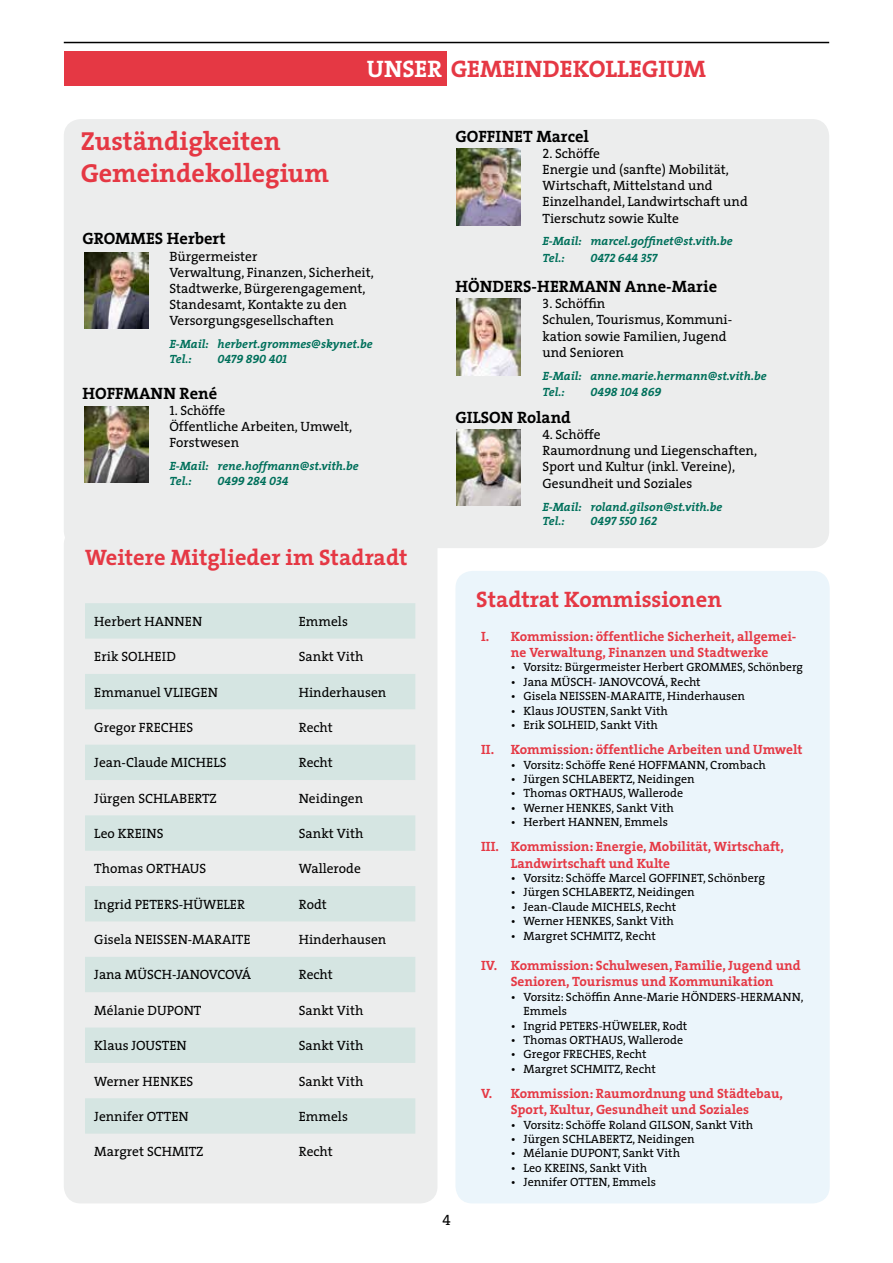
<style>
.page{position:relative;width:893px;height:1263px;background:#fff}
.page>*{position:absolute;margin:0;border:0;box-sizing:border-box;transform-origin:0 0}
.t1{font:700 26.25px/31.5px "The Serif";color:#e53844}
.t2{font:700 24px "The Serif";color:#e53844}
.t3{font:700 22.5px "The Serif";color:#e53844}
.t4{font:700 16.5px "The Serif";color:#000}
.t5{font:15px "The Serif Caps";color:#000}
.t6{font:13.5px/16.2px "The Serif";color:#000}
.t7{font:700 13.5px/16.2px "The Serif";color:#e53844;text-align:center}
.t8{font:12px/14.4px "The Serif";color:#000}
.t9{font:italic 700 12px/14.4px "The Serif";color:#00705b}
.t10{font:italic 12px "The Serif Bold Caps";color:#00705b}
.s1{font-family:"The Serif Bold Caps";font-weight:400;color:#fff}
.s2{font-family:"The Serif Caps"}
</style>
<div class="page">
<hr style="left:64px;top:42px;width:765px;height:1px;background:#000">
<div style="left:64px;top:528px;width:373px;height:675px;background:#eceded;border-radius:17px"></div>
<div style="left:64px;top:51px;width:382px;height:34px;background:#e53844"></div>
<div style="left:455px;top:571px;width:375px;height:632px;background:#ebf5fb;border-radius:17px"></div>
<div style="left:64px;top:119px;width:765px;height:429px;background:#eceded;border-radius:17px"></div>
<img style="left:85px;top:252px;width:63px;height:77px">
<img style="left:85px;top:406px;width:63px;height:76px">
<img style="left:457px;top:149px;width:63px;height:76px">
<img style="left:457px;top:299px;width:63px;height:76px">
<img style="left:457px;top:429px;width:63px;height:77px">
<svg style="left:85px;top:603px;width:330px;height:530px;fill:#d5e5e2"></svg>
<h2 class="t2" style="left:367px;top:49px;width:341px"><span class="s1">UNSER</span> GEMEINDEKOLLEGIUM</h2>
<h1 class="t1" style="left:81px;top:125px;width:250px">Zuständigkeiten<br>Gemeindekollegium</h1>
<p class="t4" style="left:82px;top:225px;width:145px">GROMMES Herbert</p>
<p class="t6" style="left:169px;top:248px;width:206px">Bürgermeister<br>Verwaltung, Finanzen, Sicherheit,<br>Stadtwerke, Bürgerengagement,<br>Standesamt, Kontakte zu den -<br>Versorgungsgesellschaften</p>
<p class="t9" style="left:169px;top:337px;width:205px">E-Mail: herbert.grommes@skynet.be<br>Tel.:</p>
<p class="t10" style="left:217px;top:349px;width:71px">0479 890 401</p>
<p class="t4" style="left:82px;top:379px;width:70px">HOFFMANN</p>
<p class="t4" style="left:180px;top:379px;width:39px">René</p>
<p class="t6" style="left:169px;top:402px;width:184px"><span class="s2">1</span>. Schöffe<br>Öffentliche Arbeiten, Umwelt,<br>Forstwesen</p>
<p class="t9" style="left:169px;top:459px;width:191px">E-Mail: rene.hoffmann@st.vith.be<br>Tel.:</p>
<p class="t10" style="left:217px;top:471px;width:73px">0499 284 034</p>
<h3 class="t3" style="left:85px;top:538px;width:324px">Weitere Mitglieder im Stadradt</h3>
<p class="t6" style="left:94px;top:613px;width:109px">Herbert HANNEN</p>
<p class="t6" style="left:299px;top:613px;width:51px">Emmels</p>
<p class="t6" style="left:94px;top:648px;width:83px">Erik SOLHEID</p>
<p class="t6" style="left:299px;top:648px;width:66px">Sankt Vith</p>
<p class="t6" style="left:94px;top:683px;width:125px">Emmanuel VLIEGEN</p>
<p class="t6" style="left:299px;top:683px;width:89px">Hinderhausen</p>
<p class="t6" style="left:94px;top:719px;width:100px">Gregor FRECHES</p>
<p class="t6" style="left:299px;top:719px;width:36px">Recht</p>
<p class="t6" style="left:94px;top:754px;width:134px">Jean-Claude MICHELS</p>
<p class="t6" style="left:299px;top:754px;width:36px">Recht</p>
<p class="t6" style="left:94px;top:789px;width:124px">Jürgen SCHLABERTZ</p>
<p class="t6" style="left:299px;top:789px;width:66px">Neidingen</p>
<p class="t6" style="left:94px;top:825px;width:71px">Leo KREINS</p>
<p class="t6" style="left:299px;top:825px;width:66px">Sankt Vith</p>
<p class="t6" style="left:94px;top:860px;width:114px">Thomas ORTHAUS</p>
<p class="t6" style="left:299px;top:860px;width:64px">Wallerode</p>
<p class="t6" style="left:94px;top:896px;width:152px">Ingrid PETERS-HÜWELER</p>
<p class="t6" style="left:299px;top:896px;width:29px">Rodt</p>
<p class="t6" style="left:94px;top:931px;width:158px">Gisela NEISSEN-MARAITE</p>
<p class="t6" style="left:299px;top:931px;width:89px">Hinderhausen</p>
<p class="t6" style="left:94px;top:966px;width:158px">Jana MÜSCH-JANOVCOVÁ</p>
<p class="t6" style="left:299px;top:966px;width:36px">Recht</p>
<p class="t6" style="left:94px;top:1002px;width:109px">Mélanie DUPONT</p>
<p class="t6" style="left:299px;top:1002px;width:66px">Sankt Vith</p>
<p class="t6" style="left:94px;top:1037px;width:94px">Klaus JOUSTEN</p>
<p class="t6" style="left:299px;top:1037px;width:66px">Sankt Vith</p>
<p class="t6" style="left:94px;top:1072px;width:101px">Werner HENKES</p>
<p class="t6" style="left:299px;top:1072px;width:66px">Sankt Vith</p>
<p class="t6" style="left:94px;top:1108px;width:96px">Jennifer OTTEN</p>
<p class="t6" style="left:299px;top:1108px;width:51px">Emmels</p>
<p class="t6" style="left:94px;top:1143px;width:111px">Margret SCHMITZ</p>
<p class="t6" style="left:299px;top:1143px;width:36px">Recht</p>
<p class="t4" style="left:455px;top:122px;width:135px">GOFFINET Marcel</p>
<p class="t6" style="left:542px;top:145px;width:207px"><span class="s2">2</span>. Schöffe<br>Energie und (sanfte) Mobilität,<br>Wirtschaft, Mittelstand und<br>Einzelhandel, Landwirtschaft und<br>Tierschutz sowie Kulte</p>
<p class="t9" style="left:542px;top:233px;width:192px;line-height:16.2px">E-Mail: marcel.goffinet@st.vith.be<br>Tel.:</p>
<p class="t10" style="left:590px;top:248px;width:68px">0472 644 357</p>
<p class="t4" style="left:455px;top:273px;width:143px">HÖNDERS-HERMANN</p>
<p class="t4" style="left:625px;top:273px;width:94px">Anne-Marie</p>
<p class="t6" style="left:542px;top:295px;width:200px"><span class="s2">3</span>. Schöffin<br>Schulen, Tourismus, Kommuni-- kation sowie Familien, Jugend und Senioren</p>
<p class="t9" style="left:542px;top:367px;width:226px;line-height:16.2px">E-Mail: anne.marie.hermann@st.vith.be<br>Tel.:</p>
<p class="t10" style="left:590px;top:382px;width:72px">0498 104 869</p>
<p class="t4" style="left:455px;top:403px;width:117px">GILSON Roland</p>
<p class="t6" style="left:542px;top:426px;width:216px"><span class="s2">4</span>. Schöffe<br>Raumordnung und Liegenschaften,<br>Sport und Kultur (inkl. Vereine),<br>Gesundheit und Soziales</p>
<p class="t9" style="left:542px;top:499px;width:181px">E-Mail: roland.gilson@st.vith.be<br>Tel.:</p>
<p class="t10" style="left:590px;top:511px;width:68px">0497 550 162</p>
<h3 class="t3" style="left:476px;top:581px;width:247px">Stadtrat Kommissionen</h3>
<p class="t5" style="left:442px;top:1207px;width:10px">4</p>
<p class="t7" style="left:481px;top:628px;width:317px">I. Kommission: öffentliche Sicherheit, allgemei&shy;ne Verwaltung, Finanzen und Stadtwerke</p>
<p class="t8" style="left:511px;top:660px;width:294px">• Vorsitz: Bürgermeister Herbert GROMMES, Schönberg</p>
<p class="t8" style="left:511px;top:674px;width:191px">• Jana MÜSCH- JANOVCOVÁ, Recht</p>
<p class="t8" style="left:511px;top:688px;width:236px">• Gisela NEISSEN-MARAITE, Hinderhausen</p>
<p class="t8" style="left:511px;top:703px;width:159px">• Klaus JOUSTEN, Sankt Vith</p>
<p class="t8" style="left:511px;top:717px;width:149px">• Erik SOLHEID, Sankt Vith</p>
<p class="t7" style="left:481px;top:741px;width:323px">II. Kommission: öffentliche Arbeiten und Umwelt</p>
<p class="t8" style="left:511px;top:757px;width:257px">• Vorsitz: Schöffe René HOFFMANN, Crombach</p>
<p class="t8" style="left:511px;top:771px;width:185px">• Jürgen SCHLABERTZ, Neidingen</p>
<p class="t8" style="left:511px;top:786px;width:174px">• Thomas ORTHAUS, Wallerode</p>
<p class="t8" style="left:511px;top:800px;width:165px">• Werner HENKES, Sankt Vith</p>
<p class="t8" style="left:511px;top:814px;width:159px">• Herbert HANNEN, Emmels</p>
<p class="t7" style="left:511px;top:838px;width:275px;text-align:left;text-indent:-30px">III. Kommission: Energie, Mobilität, Wirtschaft,<br>Landwirtschaft und Kulte</p>
<p class="t8" style="left:511px;top:870px;width:256px">• Vorsitz: Schöffe Marcel GOFFINET, Schönberg</p>
<p class="t8" style="left:511px;top:885px;width:185px">• Jürgen SCHLABERTZ, Neidingen</p>
<p class="t8" style="left:511px;top:899px;width:167px">• Jean-Claude MICHELS, Recht</p>
<p class="t8" style="left:511px;top:913px;width:165px">• Werner HENKES, Sankt Vith</p>
<p class="t8" style="left:511px;top:928px;width:147px">• Margret SCHMITZ, Recht</p>
<p class="t7" style="left:481px;top:957px;width:321px">IV. Kommission: Schulwesen, Familie, Jugend und<br>Senioren, Tourismus und Kommunikation</p>
<p class="t8" style="left:523px;top:989px;width:281px;text-indent:-13px">• Vorsitz: Schöffin Anne-Marie HÖNDERS-HERMANN,<br>Emmels</p>
<p class="t8" style="left:511px;top:1018px;width:178px">• Ingrid PETERS-HÜWELER, Rodt</p>
<p class="t8" style="left:511px;top:1032px;width:174px">• Thomas ORTHAUS, Wallerode</p>
<p class="t8" style="left:511px;top:1047px;width:137px">• Gregor FRECHES, Recht</p>
<p class="t8" style="left:511px;top:1061px;width:147px">• Margret SCHMITZ, Recht</p>
<p class="t7" style="left:481px;top:1085px;width:304px">V. Kommission: Raumordnung und Städtebau,<br>Sport, Kultur, Gesundheit und Soziales</p>
<p class="t8" style="left:511px;top:1117px;width:244px">• Vorsitz: Schöffe Roland GILSON, Sankt Vith</p>
<p class="t8" style="left:511px;top:1131px;width:185px">• Jürgen SCHLABERTZ, Neidingen</p>
<p class="t8" style="left:511px;top:1146px;width:171px">• Mélanie DUPONT, Sankt Vith</p>
<p class="t8" style="left:511px;top:1160px;width:138px">• Leo KREINS, Sankt Vith</p>
<p class="t8" style="left:511px;top:1174px;width:147px">• Jennifer OTTEN, Emmels</p>
</div>
